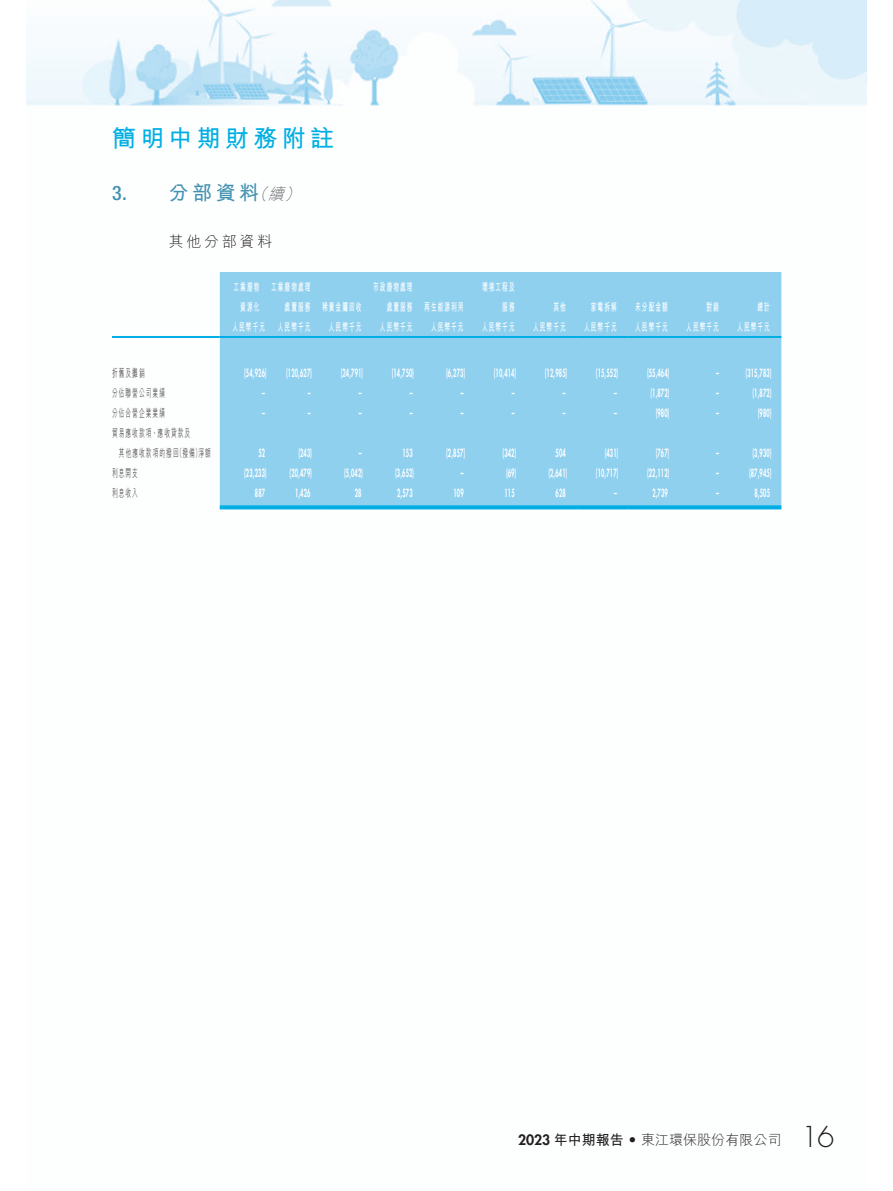
<style>
.page{position:relative;width:893px;height:1191px;background:#fff}
.page>*{position:absolute;margin:0;border:0;box-sizing:border-box;transform-origin:0 0}
.t1{font:24px "M Hei HK Bold E Ten B5 H";letter-spacing:.18em;color:#00aee3}
.t2{font:19.95px "M Hei HK Bold E Ten B5 H";color:#4392b1}
.t3{font:15px "M Hei HK Light E Ten B5 H";letter-spacing:.18em;color:#231f20}
.t4{font:13.95px "M Hei HK Light E Ten B5 H";color:#231f20}
.t5{font:800 10.95px "Futura Std";letter-spacing:.03em;color:#fff;scale:.52 1}
.t6{font:10.95px/20px "M Hei HK Bold E Ten B5 H";letter-spacing:.18em;color:#fff;text-align:right;scale:.52 1}
.t7{font:10.95px/20px "M Hei HK Light E Ten B5 H";letter-spacing:.18em;color:#231f20;scale:.52 1}
.s1{font-family:"Helvetica Neue LT Std";font-weight:500;font-stretch:condensed}
.s2{font-family:"M Hei HK Light E Ten B5 H";font-style:italic;font-size:16.05px;color:#6c6d70}
.s3{font-family:"Futura Std";font-weight:800}
.s4{font-family:"M Hei HK Bold E Ten B5 H"}
.s5{font-family:"Futura Std";font-weight:300}
.s6{font-family:"Futura Std";font-weight:300;font-size:28.05px}
</style>
<div class="page">
<img style="left:27px;top:0;width:839px;height:510px">
<div style="left:220px;top:272px;width:561px;height:233px;background:#90d0ef"></div>
<hr style="left:112px;top:336px;width:108px;height:2px;background:#00aee3">
<hr style="left:220px;top:336px;width:102px;height:2px;background:#00aee3">
<hr style="left:322px;top:336px;width:255px;height:2px;background:#00aee3">
<hr style="left:577px;top:336px;width:51px;height:2px;background:#00aee3">
<hr style="left:628px;top:336px;width:153px;height:2px;background:#00aee3">
<svg style="left:220px;top:505px;width:102px;height:4px"></svg>
<svg style="left:322px;top:505px;width:255px;height:4px"></svg>
<svg style="left:577px;top:505px;width:51px;height:4px"></svg>
<svg style="left:628px;top:505px;width:153px;height:4px"></svg>
<h1 class="t1" style="left:112px;top:129px;width:224px">簡明中期財務附註</h1>
<h2 class="t2" style="left:112px;top:185px;width:193px"><span class="s1">3.</span> 分部資料<span class="s2">（續）</span></h2>
<h3 class="t3" style="left:169px;top:236px;width:105px">其他分部資料</h3>
<p class="t6" style="left:233px;top:278px;width:51px">工業廢物資源化</p>
<p class="t6" style="left:284px;top:278px;width:150px;text-align:left;text-indent:-13px">工業廢物處理<br>處置服務 稀貴金屬回收</p>
<p class="t6" style="left:386px;top:278px;width:150px;text-align:left;text-indent:-13px">市政廢物處理<br>處置服務 再生能源利用</p>
<p class="t6" style="left:482px;top:278px;width:64px">環境工程及服務</p>
<p class="t6" style="left:553px;top:298px;width:25px">其他</p>
<p class="t6" style="left:591px;top:298px;width:51px">家電拆解</p>
<p class="t6" style="left:635px;top:298px;width:64px">未分配金額</p>
<p class="t6" style="left:706px;top:298px;width:25px">對銷</p>
<p class="t6" style="left:757px;top:298px;width:25px">總計</p>
<p class="t6" style="left:232px;top:318px;width:152px">人民幣千元 人民幣千元</p>
<p class="t6" style="left:329px;top:318px;width:64px">人民幣千元</p>
<p class="t6" style="left:380px;top:318px;width:64px">人民幣千元</p>
<p class="t6" style="left:431px;top:318px;width:64px">人民幣千元</p>
<p class="t6" style="left:482px;top:318px;width:64px">人民幣千元</p>
<p class="t6" style="left:533px;top:318px;width:64px">人民幣千元</p>
<p class="t6" style="left:584px;top:318px;width:64px">人民幣千元</p>
<p class="t6" style="left:635px;top:318px;width:64px">人民幣千元</p>
<p class="t6" style="left:686px;top:318px;width:64px">人民幣千元</p>
<p class="t6" style="left:737px;top:318px;width:64px">人民幣千元</p>
<p class="t7" style="left:112px;top:364px;width:64px">折舊及攤銷</p>
<p class="t5" style="left:244px;top:366px;width:45px">(54,926)</p>
<p class="t5" style="left:286px;top:366px;width:51px">(120,627)</p>
<p class="t5" style="left:341px;top:366px;width:45px">(24,791)</p>
<p class="t5" style="left:392px;top:366px;width:45px">(14,750)</p>
<p class="t5" style="left:446px;top:366px;width:38px">(6,273)</p>
<p class="t5" style="left:494px;top:366px;width:45px">(10,414)</p>
<p class="t5" style="left:545px;top:366px;width:45px">(12,985)</p>
<p class="t5" style="left:596px;top:366px;width:45px">(15,552)</p>
<p class="t5" style="left:647px;top:366px;width:45px">(55,464)</p>
<p class="t5" style="left:716px;top:366px;width:7px">–</p>
<p class="t5" style="left:745px;top:366px;width:51px">(315,783)</p>
<p class="t7" style="left:112px;top:384px;width:103px">分佔聯營公司業績</p>
<p class="t5" style="left:262px;top:386px;width:7px">–</p>
<p class="t5" style="left:308px;top:386px;width:7px">–</p>
<p class="t5" style="left:359px;top:386px;width:7px">–</p>
<p class="t5" style="left:410px;top:386px;width:7px">–</p>
<p class="t5" style="left:461px;top:386px;width:7px">–</p>
<p class="t5" style="left:512px;top:386px;width:7px">–</p>
<p class="t5" style="left:563px;top:386px;width:7px">–</p>
<p class="t5" style="left:614px;top:386px;width:7px">–</p>
<p class="t5" style="left:650px;top:386px;width:38px">(1,872)</p>
<p class="t5" style="left:716px;top:386px;width:7px">–</p>
<p class="t5" style="left:752px;top:386px;width:38px">(1,872)</p>
<p class="t7" style="left:112px;top:404px;width:103px">分佔合營企業業績</p>
<p class="t5" style="left:262px;top:406px;width:7px">–</p>
<p class="t5" style="left:308px;top:406px;width:7px">–</p>
<p class="t5" style="left:359px;top:406px;width:7px">–</p>
<p class="t5" style="left:410px;top:406px;width:7px">–</p>
<p class="t5" style="left:461px;top:406px;width:7px">–</p>
<p class="t5" style="left:512px;top:406px;width:7px">–</p>
<p class="t5" style="left:563px;top:406px;width:7px">–</p>
<p class="t5" style="left:614px;top:406px;width:7px">–</p>
<p class="t5" style="left:655px;top:406px;width:28px">(980)</p>
<p class="t5" style="left:716px;top:406px;width:7px">–</p>
<p class="t5" style="left:757px;top:406px;width:28px">(980)</p>
<p class="t7" style="left:119px;top:424px;width:179px;text-indent:-7px">貿易應收款項、應收貸款及<br>其他應收款項的撥回（撥備）淨額</p>
<p class="t5" style="left:258px;top:446px;width:15px">52</p>
<p class="t5" style="left:298px;top:446px;width:28px">(243)</p>
<p class="t5" style="left:359px;top:446px;width:7px">–</p>
<p class="t5" style="left:402px;top:446px;width:21px">153</p>
<p class="t5" style="left:446px;top:446px;width:38px">(2,857)</p>
<p class="t5" style="left:502px;top:446px;width:28px">(342)</p>
<p class="t5" style="left:555px;top:446px;width:21px">504</p>
<p class="t5" style="left:604px;top:446px;width:28px">(431)</p>
<p class="t5" style="left:655px;top:446px;width:28px">(767)</p>
<p class="t5" style="left:716px;top:446px;width:7px">–</p>
<p class="t5" style="left:752px;top:446px;width:38px">(3,930)</p>
<p class="t7" style="left:112px;top:464px;width:51px">利息開支</p>
<p class="t5" style="left:244px;top:466px;width:45px">(23,233)</p>
<p class="t5" style="left:289px;top:466px;width:45px">(20,479)</p>
<p class="t5" style="left:344px;top:466px;width:38px">(5,042)</p>
<p class="t5" style="left:395px;top:466px;width:38px">(3,652)</p>
<p class="t5" style="left:461px;top:466px;width:7px">–</p>
<p class="t5" style="left:506px;top:466px;width:21px">(69)</p>
<p class="t5" style="left:548px;top:466px;width:38px">(2,641)</p>
<p class="t5" style="left:596px;top:466px;width:45px">(10,717)</p>
<p class="t5" style="left:647px;top:466px;width:45px">(22,112)</p>
<p class="t5" style="left:716px;top:466px;width:7px">–</p>
<p class="t5" style="left:749px;top:466px;width:45px">(87,945)</p>
<p class="t7" style="left:112px;top:484px;width:51px">利息收入</p>
<p class="t5" style="left:255px;top:486px;width:21px">887</p>
<p class="t5" style="left:295px;top:486px;width:31px">1,426</p>
<p class="t5" style="left:355px;top:486px;width:15px">28</p>
<p class="t5" style="left:397px;top:486px;width:31px">2,573</p>
<p class="t5" style="left:453px;top:486px;width:21px">109</p>
<p class="t5" style="left:504px;top:486px;width:21px">115</p>
<p class="t5" style="left:555px;top:486px;width:21px">628</p>
<p class="t5" style="left:614px;top:486px;width:7px">–</p>
<p class="t5" style="left:652px;top:486px;width:31px">2,739</p>
<p class="t5" style="left:716px;top:486px;width:7px">–</p>
<p class="t5" style="left:754px;top:486px;width:31px">8,505</p>
<p class="t4" style="left:518px;top:1135px;width:318px"><span class="s3">2023</span> <span class="s4">年中期報告</span> <span class="s5">•</span> 東江環保股份有限公司 <span class="s6">16</span></p>
</div>
